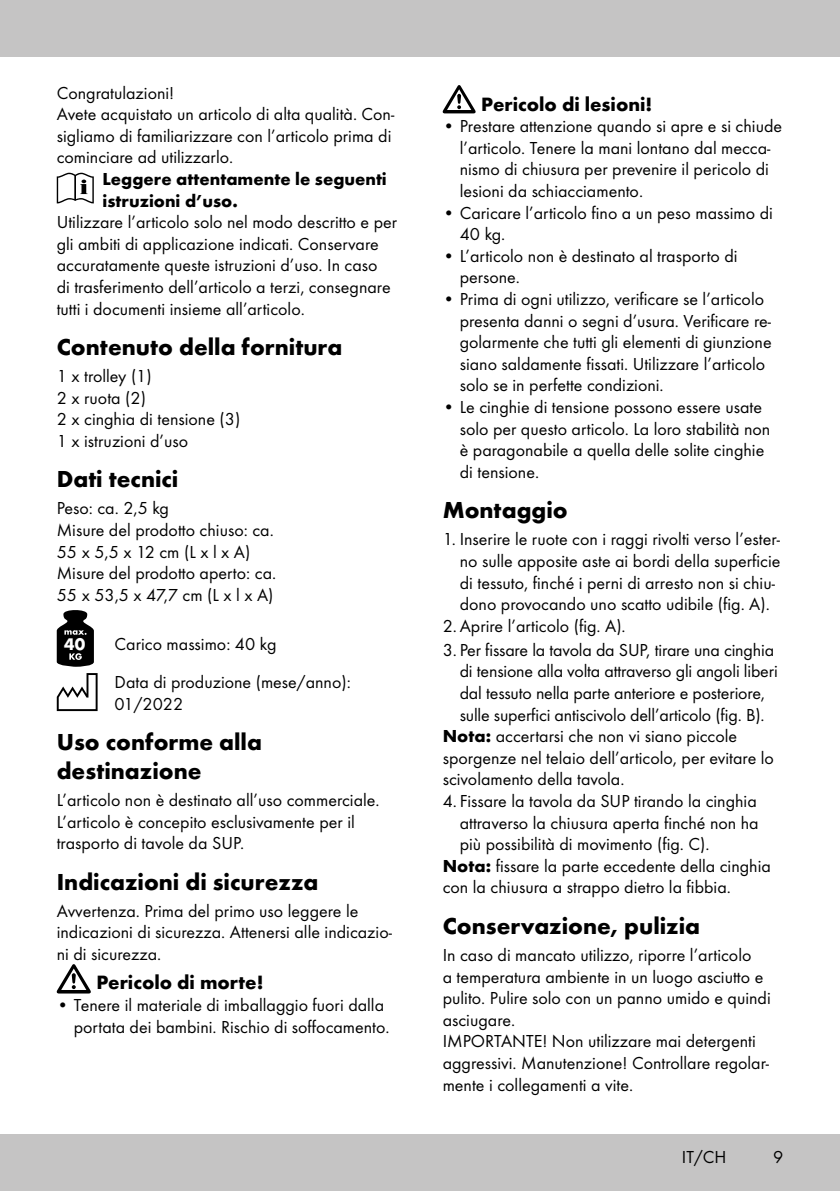
<style>
.page{position:relative;width:840px;height:1191px;background:#fff}
.page>*{position:absolute;margin:0;border:0;box-sizing:border-box;transform-origin:0 0}
.t1{font:700 24px/28.8px "Futura TOT";color:#000}
.t2{font:700 20px "Futura TOT";color:#000}
.t3{font:18px/21.6px "Futura TOT Boo";color:#000}
.t4{font:700 18px/21.6px "Futura TOT";color:#000}
.t5{font:700 17.4px "Futura TOT";color:#fff}
.s1{font-family:"Futura TOT";font-weight:700}
</style>
<div class="page">
<div style="left:0;top:1134px;width:839px;height:57px;background:#c5c4c4"></div>
<div style="left:0;top:0;width:839px;height:57px;background:#c5c4c4"></div>
<svg style="left:57px;top:173px;width:37px;height:30px"></svg>
<svg style="left:57px;top:610px;width:37px;height:57px"></svg>
<svg style="left:57px;top:673px;width:40px;height:38px"></svg>
<svg style="left:57px;top:964px;width:34px;height:29px"></svg>
<svg style="left:442px;top:85px;width:33px;height:28px"></svg>
<p class="t3" style="left:57px;top:82px;width:339px">Congratulazioni!<br>Avete acquistato un articolo di alta qualità. Con&shy;sigliamo di familiarizzare con l’articolo prima di cominciare ad utilizzarlo.</p>
<p class="t4" style="left:102px;top:168px;width:285px">Leggere attentamente le seguenti istruzioni d’uso.</p>
<p class="t3" style="left:57px;top:211px;width:341px">Utilizzare l’articolo solo nel modo descritto e per gli ambiti di applicazione indicati. Conservare accuratamente queste istruzioni d’uso. In caso<br>di trasferimento dell’articolo a terzi, consegnare tutti i documenti insieme all’articolo.</p>
<h1 class="t1" style="left:57px;top:332px;width:287px">Contenuto della fornitura</h1>
<p class="t3" style="left:57px;top:365px;width:185px">1 x trolley (1)<br>2 x ruota (2)<br>2 x cinghia di tensione (3)<br>1 x istruzioni d’uso</p>
<h1 class="t1" style="left:57px;top:464px;width:123px">Dati tecnici</h1>
<p class="t3" style="left:57px;top:497px;width:221px">Peso: ca. 2,5 kg<br>Misure del prodotto chiuso: ca.<br>55x5,5x12cm (LxlxA)<br>Misure del prodotto aperto: ca.<br>55 x 53,5 x 47,7 cm (L x l x A)</p>
<p class="t5" style="left:64px;top:633px;width:22px">40</p>
<p class="t3" style="left:115px;top:624px;width:237px;line-height:38.6px">Carico massimo: 40 kg<br>Data di produzione (mese/anno):</p>
<p class="t3" style="left:115px;top:693px;width:70px">01/2022</p>
<h1 class="t1" style="left:57px;top:727px;width:207px">Uso conforme alla destinazione</h1>
<p class="t3" style="left:57px;top:789px;width:324px">L’articolo non è destinato all’uso commerciale.<br>L’articolo è concepito esclusivamente per il trasporto di tavole da SUP.</p>
<h1 class="t1" style="left:57px;top:866px;width:263px">Indicazioni di sicurezza</h1>
<p class="t3" style="left:57px;top:900px;width:336px">Avvertenza. Prima del primo uso leggere le indicazioni di sicurezza. Attenersi alle indicazio&shy;ni di sicurezza.</p>
<p class="t2" style="left:96px;top:970px;width:168px">Pericolo di morte!</p>
<p class="t3" style="left:74px;top:994px;width:317px;text-indent:-17px">• Tenere il materiale di imballaggio fuori dalla portata dei bambini. Rischio di soffocamento.</p>
<p class="t2" style="left:481px;top:91px;width:172px">Pericolo di lesioni!</p>
<p class="t3" style="left:459px;top:115px;width:324px;text-indent:-17px">• Prestare attenzione quando si apre e si chiude l’articolo. Tenere la mani lontano dal mecca&shy;nismo di chiusura per prevenire il pericolo di lesioni da schiacciamento.</p>
<p class="t3" style="left:459px;top:202px;width:314px;text-indent:-17px">• Caricare l’articolo fino a un peso massimo di<br>40 kg.</p>
<p class="t3" style="left:459px;top:245px;width:279px;text-indent:-17px">• L’articolo non è destinato al trasporto di persone.</p>
<p class="t3" style="left:459px;top:288px;width:313px;text-indent:-17px">• Prima di ogni utilizzo, verificare se l’articolo presenta danni o segni d’usura. Verificare re&shy;golarmente che tutti gli elementi di giunzione siano saldamente fissati. Utilizzare l’articolo solo se in perfette condizioni.</p>
<p class="t3" style="left:459px;top:396px;width:312px;text-indent:-17px">• Le cinghie di tensione possono essere usate solo per questo articolo. La loro stabilità non è paragonabile a quella delle solite cinghie di tensione.</p>
<h1 class="t1" style="left:442px;top:495px;width:126px">Montaggio</h1>
<p class="t3" style="left:442px;top:528px;width:338px">1. Inserire le ruote con i raggi rivolti verso l’ester-</p>
<p class="t3" style="left:459px;top:550px;width:322px">no sulle apposite aste ai bordi della superficie</p>
<p class="t3" style="left:459px;top:571px;width:316px">di tessuto, finché i perni di arresto non si chiu-</p>
<p class="t3" style="left:459px;top:593px;width:311px">dono provocando uno scatto udibile (fig. A).</p>
<p class="t3" style="left:442px;top:615px;width:184px">2.Aprire l’articolo (fig. A).</p>
<p class="t3" style="left:442px;top:639px;width:333px">3. Per fissare la tavola da SUP, tirare una cinghia</p>
<p class="t3" style="left:459px;top:660px;width:319px">di tensione alla volta attraverso gli angoli liberi</p>
<p class="t3" style="left:459px;top:682px;width:306px">dal tessuto nella parte anteriore e posteriore,</p>
<p class="t3" style="left:459px;top:703px;width:306px">sulle superfici antiscivolo dell’articolo (fig. B).</p>
<p class="t3" style="left:442px;top:725px;width:296px"><span class="s1">Nota:</span> accertarsi che non vi siano piccole</p>
<p class="t3" style="left:442px;top:747px;width:332px">sporgenze nel telaio dell’articolo, per evitare lo</p>
<p class="t3" style="left:442px;top:768px;width:183px">scivolamento della tavola.</p>
<p class="t3" style="left:442px;top:790px;width:315px">4. Fissare la tavola da SUP tirando la cinghia</p>
<p class="t3" style="left:459px;top:811px;width:300px">attraverso la chiusura aperta finché non ha</p>
<p class="t3" style="left:459px;top:833px;width:251px">più possibilità di movimento (fig. C).</p>
<p class="t3" style="left:442px;top:855px;width:329px"><span class="s1">Nota:</span> fissare la parte eccedente della cinghia</p>
<p class="t3" style="left:442px;top:876px;width:289px">con la chiusura a strappo dietro la fibbia.</p>
<h1 class="t1" style="left:442px;top:910px;width:259px">Conservazione, pulizia</h1>
<p class="t3" style="left:442px;top:944px;width:329px">In caso di mancato utilizzo, riporre l’articolo<br>a temperatura ambiente in un luogo asciutto e pulito. Pulire solo con un panno umido e quindi asciugare.<br>IMPORTANTE! Non utilizzare mai detergenti aggressivi. Manutenzione! Controllare regolar&shy;mente i collegamenti a vite.</p>
<p class="t3" style="left:681px;top:1146px;width:46px">IT/CH</p>
<p class="t3" style="left:772px;top:1146px;width:12px">9</p>
</div>
